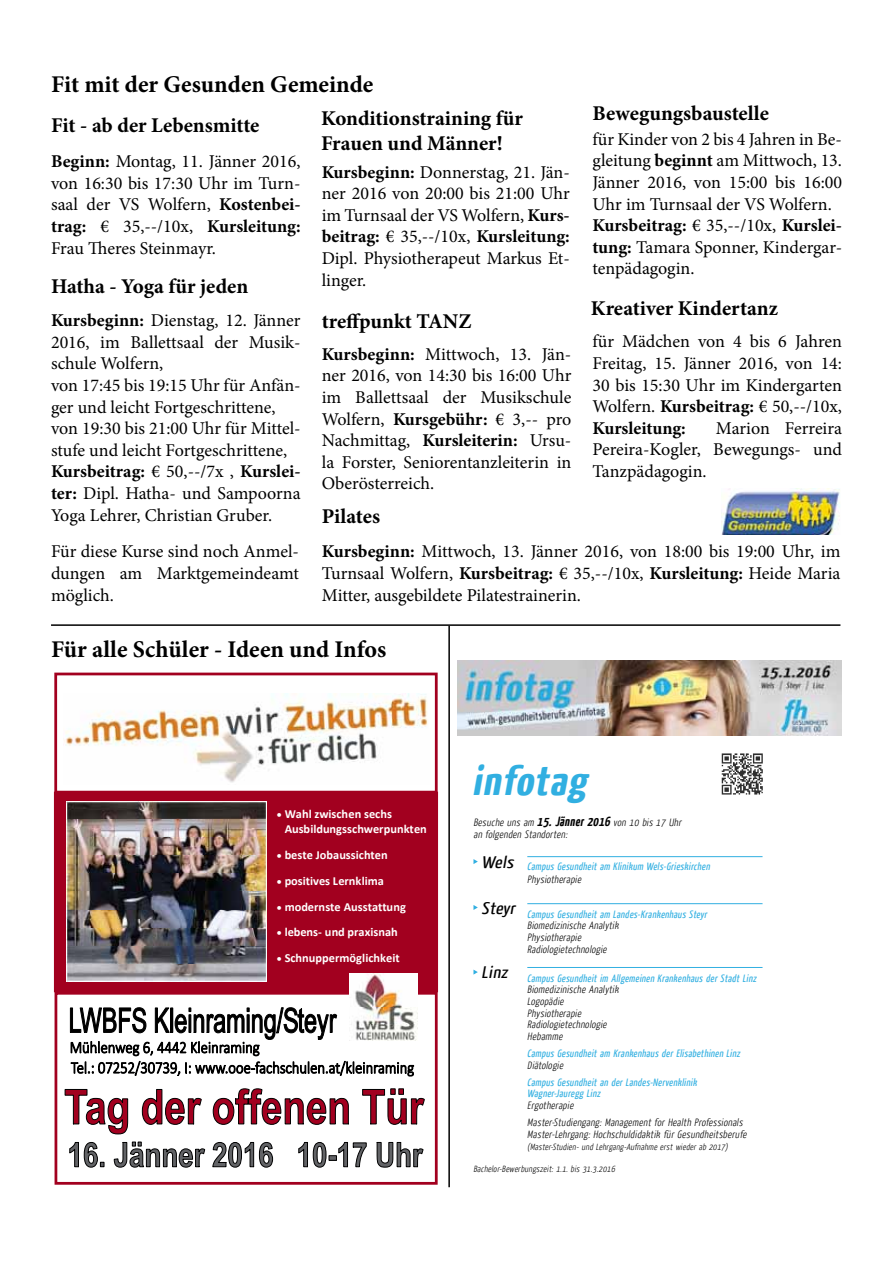
<style>
.page{position:relative;width:893px;height:1263px;background:#fff}
.page>*{position:absolute;margin:0;border:0;box-sizing:border-box;transform-origin:0 0}
.t1{font:italic 700 41.25px "Yanone Kaffeesatz";color:#31afe1;scale:1.2 1}
.t2{font:700 24px "Minion Pro";color:#000}
.t3{font:700 21px/25.2px "Minion Pro";color:#000}
.t4{font:18px/21.6px "Minion Pro";color:#000;text-align:justify}
.t5{font:700 12.3px/25.8px "Calibri";letter-spacing:-.005em;color:#fff}
.t6{font:italic 300 10.65px/11.7px "Yanone Kaffeesatz";letter-spacing:.015em;color:#000}
.t7{font:italic 10.65px/11.4px "Yanone Kaffeesatz";color:#31afe1}
.t8{font:italic 300 9px "Yanone Kaffeesatz";color:#000}
.s1{font-weight:700}
.s2{font-weight:700;font-size:13.5px}
.s3{font-weight:300;color:#000}
.s4{font-weight:400;color:#31afe1}
</style>
<div class="page">
<div style="left:54px;top:792px;width:384px;height:200px;background:#a2001f"></div>
<div style="left:54px;top:673px;width:384px;height:120px;border:3px solid #a2001f"></div>
<img style="left:66px;top:801px;width:200px;height:180px">
<div style="left:55px;top:992px;width:383px;height:193px;border:3px solid #a2001f"></div>
<img style="left:350px;top:973px;width:68px;height:68px">
<svg style="left:64px;top:1088px;width:361px;height:46px"></svg>
<svg style="left:69px;top:1141px;width:355px;height:27px"></svg>
<svg style="left:70px;top:1004px;width:344px;height:73px"></svg>
<img style="left:64px;top:693px;width:364px;height:90px">
<svg style="left:473px;top:905px;width:5px;height:5px"></svg>
<hr style="left:527px;top:903px;width:235px;height:1px;background:#31afe1">
<svg style="left:473px;top:969px;width:5px;height:5px"></svg>
<hr style="left:527px;top:967px;width:235px;height:1px;background:#31afe1">
<svg style="left:473px;top:859px;width:5px;height:5px"></svg>
<hr style="left:527px;top:856px;width:235px;height:1px;background:#31afe1">
<img style="left:721px;top:753px;width:42px;height:42px">
<img style="left:457px;top:660px;width:385px;height:76px">
<img style="left:721px;top:488px;width:119px;height:46px">
<hr style="left:51px;top:624px;width:789px;height:2px;background:#000">
<hr style="left:448px;top:626px;width:2px;height:561px;background:#000">
<h2 class="t2" style="left:51px;top:67px;width:324px">Fit mit der Gesunden Gemeinde</h2>
<p class="t3" style="left:51px;top:112px;width:210px">Fit - ab der Lebensmitte</p>
<p class="t4" style="left:51px;top:151px;width:251px"><span class="s1">Beginn:</span> Montag, 11. Jänner 2016, von 16:30 bis 17:30 Uhr im Turn&shy;saal der VS Wolfern, <span class="s1">Kostenbei&shy;trag:</span> € 35,--/10x, <span class="s1">Kursleitung:<br></span>Frau Theres Steinmayr.</p>
<p class="t3" style="left:51px;top:273px;width:199px">Hatha - Yoga für jeden</p>
<p class="t4" style="left:51px;top:310px;width:251px;text-align:left"><span class="s1">Kursbeginn:</span> Dienstag, 12. Jänner<br>2016, im Ballettsaal der Musik&shy;schule Wolfern,<br>von 17:45 bis 19:15 Uhr für Anfän&shy;ger und leicht Fortgeschrittene, von 19:30 bis 21:00 Uhr für Mittel&shy;stufe und leicht Fortgeschrittene,<br><span class="s1">Kursbeitrag:</span> € 50,--/7x , <span class="s1">Kurslei&shy;ter:</span> Dipl. Hatha- und Sampoorna<br>Yoga Lehrer, Christian Gruber.</p>
<p class="t3" style="left:322px;top:309px;width:151px">treffpunkt TANZ</p>
<p class="t3" style="left:592px;top:101px;width:178px">Bewegungsbaustelle</p>
<p class="t4" style="left:592px;top:128px;width:251px;text-align:left">für Kinder von 2 bis 4 Jahren in Be&shy;gleitung <span class="s1">beginnt</span> am Mittwoch, 13.<br>Jänner 2016, von 15:00 bis 16:00<br>Uhr im Turnsaal der VS Wolfern.<br><span class="s1">Kursbeitrag:</span> € 35,--/10x, <span class="s1">Kurslei&shy;tung:</span> Tamara Sponner, Kindergar&shy;tenpädagogin.</p>
<p class="t3" style="left:591px;top:296px;width:189px">Kreativer Kindertanz</p>
<p class="t4" style="left:592px;top:331px;width:251px">für Mädchen von 4 bis 6 Jahren Freitag, 15. Jänner 2016, von 14:<br>30 bis 15:30 Uhr im Kindergarten Wolfern. <span class="s1">Kursbeitrag:</span> € 50,--/10x, <span class="s1">Kursleitung:</span></p>
<p class="t3" style="left:321px;top:105px;width:203px">Konditionstraining für<br>Frauen und Männer!</p>
<p class="t4" style="left:322px;top:161px;width:250px"><span class="s1">Kursbeginn:</span> Donnerstag, 21. Jän&shy;ner 2016 von 20:00 bis 21:00 Uhr im Turnsaal der VS Wolfern, <span class="s1">Kurs&shy;beitrag:</span> € 35,--/10x, <span class="s1">Kursleitung:<br></span>Dipl. Physiotherapeut Markus Et&shy;linger.</p>
<p class="t4" style="left:322px;top:343px;width:251px"><span class="s1">Kursbeginn:</span> Mittwoch, 13. Jän&shy;ner 2016, von 14:30 bis 16:00 Uhr im Ballettsaal der Musikschule Wolfern, <span class="s1">Kursgebühr:</span> € 3,-- pro Nachmittag, <span class="s1">Kursleiterin:</span> Ursu&shy;la Forster, Seniorentanzleiterin in Oberösterreich.</p>
<p class="t3" style="left:322px;top:503px;width:60px">Pilates</p>
<p class="t4" style="left:322px;top:541px;width:520px"><span class="s1">Kursbeginn:</span> Mittwoch, 13. Jänner 2016, von 18:00 bis 19:00 Uhr, im Turnsaal Wolfern, <span class="s1">Kursbeitrag:</span> € 35,--/10x, <span class="s1">Kursleitung:</span> Heide Maria Mitter, ausgebildete Pilatestrainerin.</p>
<p class="t4" style="left:592px;top:417px;width:251px;text-indent:123px">Marion Ferreira Pereira-Kogler, Bewegungs- und Tanzpädagogin.</p>
<p class="t4" style="left:51px;top:541px;width:250px">Für diese Kurse sind noch Anmel&shy;dungen am Marktgemeindeamt möglich.</p>
<h2 class="t2" style="left:51px;top:633px;width:337px">Für alle Schüler - Ideen und Infos</h2>
<p class="t5" style="left:285px;top:806px;width:144px;line-height:15.1px">Wahl zwischen sechs<br>Ausbildungsschwerpunkten</p>
<p class="t5" style="left:285px;top:842px;width:123px">beste Jobaussichten positives Lernklima modernste Ausstattung lebens- und praxisnah<br>Schnuppermöglichkeit</p>
<h1 class="t1" style="left:472px;top:754px;width:104px">infotag</h1>
<p class="t6" style="left:473px;top:816px;width:212px">Besuche uns am <span class="s2">15.Jänner2016</span> von 10 bis 17 Uhr an folgenden Standorten:</p>
<p class="t7" style="left:527px;top:860px;width:186px;line-height:12.3px;text-indent:-46px"><sup>Wels</sup> Campus Gesundheit am Klinikum Wels-Grieskirchen<br><span class="s3">Physiotherapie</span></p>
<p class="t6" style="left:527px;top:908px;width:183px;text-indent:-46px"><sup>Steyr</sup> <span class="s4">Campus Gesundheit am Landes-Krankenhaus Steyr<br></span>Biomedizinische Analytik<br>Physiotherapie<br>Radiologietechnologie</p>
<p class="t6" style="left:527px;top:972px;width:233px;text-indent:-46px"><sup>Linz</sup> <span class="s4">Campus Gesundheit im Allgemeinen Krankenhaus der Stadt Linz<br></span>Biomedizinische Analytik<br>Logopädie<br>Physiotherapie<br>Radiologietechnologie<br>Hebamme</p>
<p class="t7" style="left:527px;top:1047px;width:216px">Campus Gesundheit am Krankenhaus der Elisabethinen Linz</p>
<p class="t6" style="left:527px;top:1059px;width:39px">Diätologie</p>
<p class="t7" style="left:527px;top:1076px;width:173px">Campus Gesundheit an der Landes-Nervenklinik<br>Wagner-Jauregg Linz</p>
<p class="t6" style="left:527px;top:1096px;width:219px;line-height:17.2px">Ergotherapie<br>Master-Studiengang: Management for Health Professionals</p>
<p class="t6" style="left:527px;top:1128px;width:223px">Master-Lehrgang: Hochschuldidaktik für Gesundheitsberufe</p>
<p class="t8" style="left:527px;top:1141px;width:204px">(Master-Studien- und Lehrgang-Aufnahme erst wieder ab 2017)</p>
<p class="t8" style="left:473px;top:1163px;width:145px">Bachelor-Bewerbungszeit: 1.1. bis 31.3.2016</p>
</div>
